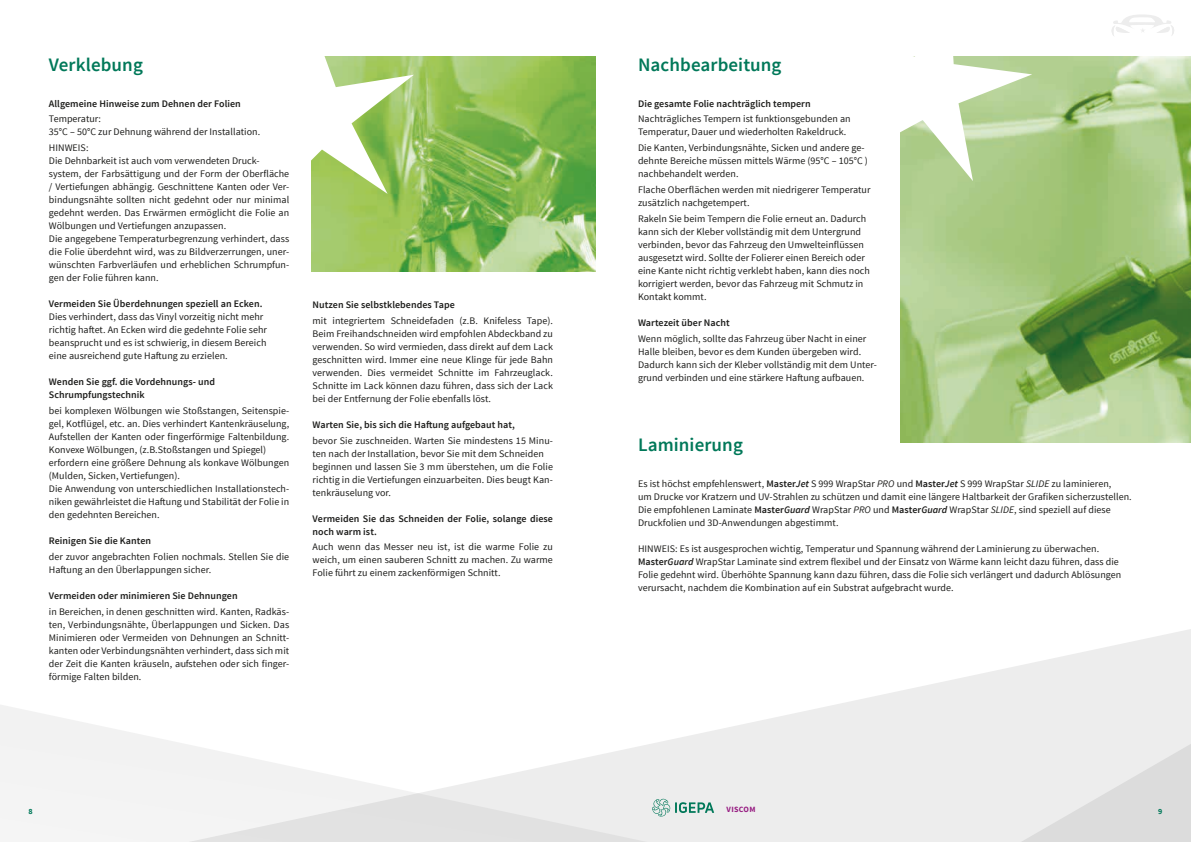
<style>
.page{position:relative;width:1191px;height:842px;background:#fff}
.page>*{position:absolute;margin:0;border:0;box-sizing:border-box;transform-origin:0 0}
.t1{font:600 19px "Source Sans Pro";letter-spacing:.005em;color:#007859}
.t2{font:10px/13px "Source Sans Pro";letter-spacing:.005em;color:#1d1d1b}
.t3{font:600 10px/13px "Source Sans Pro";letter-spacing:.005em;color:#1d1d1b}
.t4{font:700 8px "Source Sans Pro";letter-spacing:.035em;color:#961b81}
.t5{font:700 8px "Source Sans Pro";color:#007859}
.s1{font-weight:600}
.s2{font-weight:600;font-style:italic}
.s3{font-style:italic}
</style>
<div class="page">
<svg style="left:1111px;top:15px;width:63px;height:21px"></svg>
<img style="left:312px;top:57px;width:283px;height:214px">
<svg style="left:311px;top:56px;width:103px;height:150px"></svg>
<img style="left:900px;top:57px;width:291px;height:385px">
<svg style="left:900px;top:56px;width:132px;height:125px"></svg>
<svg style="left:1057px;top:629px;width:134px;height:29px;fill:#f0f0f0"></svg>
<svg style="left:0;top:705px;width:182px;height:137px;fill:#f3f3f3"></svg>
<svg style="left:182px;top:658px;width:1009px;height:184px;fill:#ededed"></svg>
<svg style="left:652px;top:799px;width:62px;height:18px"></svg>
<h1 class="t1" style="left:49px;top:53px;width:95px">Verklebung</h1>
<p class="t3" style="left:49px;top:97px;width:193px">Allgemeine Hinweise zum Dehnen der Folien</p>
<p class="t2" style="left:49px;top:113px;width:213px">Temperatur:<br>35°C – 50°C zur Dehnung während der Installation.</p>
<p class="t2" style="left:49px;top:142px;width:242px">HINWEIS:<br>Die Dehnbarkeit ist auch vom verwendeten Druck&shy;system, der Farbsättigung und der Form der Oberfläche / Vertiefungen abhängig. Geschnittene Kanten oder Ver&shy;bindungsnähte sollten nicht gedehnt oder nur minimal gedehnt werden. Das Erwärmen ermöglicht die Folie an Wölbungen und Vertiefungen anzupassen.<br>Die angegebene Temperaturbegrenzung verhindert, dass die Folie überdehnt wird, was zu Bildverzerrungen, uner&shy;wünschten Farbverläufen und erheblichen Schrumpfun&shy;gen der Folie führen kann.</p>
<p class="t3" style="left:49px;top:298px;width:215px">Vermeiden Sie Überdehnungen speziell an Ecken.</p>
<p class="t2" style="left:49px;top:311px;width:219px">Dies verhindert, dass das Vinyl vorzeitig nicht mehr richtig haftet. An Ecken wird die gedehnte Folie sehr beansprucht und es ist schwierig, in diesem Bereich eine ausreichend gute Haftung zu erzielen.</p>
<p class="t3" style="left:49px;top:376px;width:168px">Wenden Sie ggf. die Vordehnungs- und<br>Schrumpfungstechnik</p>
<p class="t2" style="left:49px;top:404px;width:242px">bei komplexen Wölbungen wie Stoßstangen, Seitenspie&shy;gel, Kotflügel, etc. an. Dies verhindert Kantenkräuselung, Aufstellen der Kanten oder fingerförmige Faltenbildung.<br>Konvexe Wölbungen, (z.B.Stoßstangen und Spiegel) erfordern eine größere Dehnung als konkave Wölbungen (Mulden, Sicken, Vertiefungen).<br>Die Anwendung von unterschiedlichen Installationstech&shy;niken gewährleistet die Haftung und Stabilität der Folie in den gedehnten Bereichen.</p>
<p class="t3" style="left:49px;top:535px;width:104px">Reinigen Sie die Kanten</p>
<p class="t2" style="left:49px;top:550px;width:242px">der zuvor angebrachten Folien nochmals. Stellen Sie die<br>Haftung an den Überlappungen sicher.</p>
<p class="t3" style="left:49px;top:589px;width:190px">Vermeiden oder minimieren Sie Dehnungen</p>
<p class="t2" style="left:49px;top:605px;width:242px;text-align:justify">in Bereichen, in denen geschnitten wird. Kanten, Radkäs&shy;ten, Verbindungsnähte, Überlappungen und Sicken. Das Minimieren oder Vermeiden von Dehnungen an Schnitt&shy;kanten oder Verbindungsnähten verhindert, dass sich mit der Zeit die Kanten kräuseln, aufstehen oder sich finger&shy;förmige Falten bilden.</p>
<p class="t3" style="left:313px;top:298px;width:144px">Nutzen Sie selbstklebendes Tape</p>
<p class="t2" style="left:313px;top:314px;width:242px;text-align:justify">mit integriertem Schneidefaden (z.B. Knifeless Tape).<br>Beim Freihandschneiden wird empfohlen Abdeckband zu verwenden. So wird vermieden, dass direkt auf dem Lack geschnitten wird. Immer eine neue Klinge für jede Bahn verwenden. Dies vermeidet Schnitte im Fahrzeuglack.<br>Schnitte im Lack können dazu führen, dass sich der Lack bei der Entfernung der Folie ebenfalls löst.</p>
<p class="t3" style="left:313px;top:418px;width:204px">Warten Sie, bis sich die Haftung aufgebaut hat,</p>
<p class="t2" style="left:313px;top:434px;width:242px">bevor Sie zuschneiden. Warten Sie mindestens 15 Minu&shy;ten nach der Installation, bevor Sie mit dem Schneiden beginnen und lassen Sie 3 mm überstehen, um die Folie richtig in die Vertiefungen einzuarbeiten. Dies beugt Kan&shy;tenkräuselung vor.</p>
<p class="t3" style="left:313px;top:512px;width:242px">Vermeiden Sie das Schneiden der Folie, solange diese noch warm ist.</p>
<p class="t2" style="left:313px;top:541px;width:242px;text-align:justify">Auch wenn das Messer neu ist, ist die warme Folie zu weich, um einen sauberen Schnitt zu machen. Zu warme Folie führt zu einem zackenförmigen Schnitt.</p>
<h1 class="t1" style="left:638px;top:53px;width:145px">Nachbearbeitung</h1>
<p class="t3" style="left:638px;top:97px;width:174px">Die gesamte Folie nachträglich tempern</p>
<p class="t2" style="left:638px;top:113px;width:214px">Nachträgliches Tempern ist funktionsgebunden an<br>Temperatur, Dauer und wiederholten Rakeldruck.</p>
<p class="t2" style="left:638px;top:142px;width:231px">Die Kanten, Verbindungsnähte, Sicken und andere ge&shy;dehnte Bereiche müssen mittels Wärme (95°C – 105°C ) nachbehandelt werden.</p>
<p class="t2" style="left:638px;top:183px;width:234px">Flache Oberflächen werden mit niedrigerer Temperatur zusätzlich nachgetempert.</p>
<p class="t2" style="left:638px;top:212px;width:233px">Rakeln Sie beim Tempern die Folie erneut an. Dadurch kann sich der Kleber vollständig mit dem Untergrund verbinden, bevor das Fahrzeug den Umwelteinflüssen ausgesetzt wird. Sollte der Folierer einen Bereich oder eine Kante nicht richtig verklebt haben, kann dies noch korrigiert werden, bevor das Fahrzeug mit Schmutz in Kontakt kommt.</p>
<p class="t3" style="left:638px;top:316px;width:93px">Wartezeit über Nacht</p>
<p class="t2" style="left:638px;top:332px;width:240px">Wenn möglich, sollte das Fahrzeug über Nacht in einer Halle bleiben, bevor es dem Kunden übergeben wird.<br>Dadurch kann sich der Kleber vollständig mit dem Unter&shy;grund verbinden und eine stärkere Haftung aufbauen.</p>
<h1 class="t1" style="left:638px;top:433px;width:106px">Laminierung</h1>
<p class="t2" style="left:638px;top:477px;width:495px">Es ist höchst empfehlenswert, <span class="s1">Master</span><span class="s2">Jet</span> S 999 WrapStar <span class="s3">PRO</span> und <span class="s1">Master</span><span class="s2">Jet</span> S 999 WrapStar <span class="s3">SLIDE</span> zu laminieren,<br>um Drucke vor Kratzern und UV-Strahlen zu schützen und damit eine längere Haltbarkeit der Grafiken sicherzustellen.<br>Die empfohlenen Laminate <span class="s1">Master</span><span class="s2">Guard</span> WrapStar <span class="s3">PRO</span> und <span class="s1">Master</span><span class="s2">Guard</span> WrapStar <span class="s3">SLIDE</span>, sind speziell auf diese Druckfolien und 3D-Anwendungen abgestimmt.</p>
<p class="t2" style="left:638px;top:542px;width:485px">HINWEIS: Es ist ausgesprochen wichtig, Temperatur und Spannung während der Laminierung zu überwachen.<br><span class="s1">Master</span><span class="s2">Guard</span> WrapStar Laminate sind extrem flexibel und der Einsatz von Wärme kann leicht dazu führen, dass die Folie gedehnt wird. Überhöhte Spannung kann dazu führen, dass die Folie sich verlängert und dadurch Ablösungen verursacht, nachdem die Kombination auf ein Substrat aufgebracht wurde.</p>
<p class="t5" style="left:28px;top:806px;width:6px">8</p>
<p class="t4" style="left:726px;top:804px;width:30px">VISCOM</p>
<p class="t5" style="left:1158px;top:806px;width:6px">9</p>
</div>
